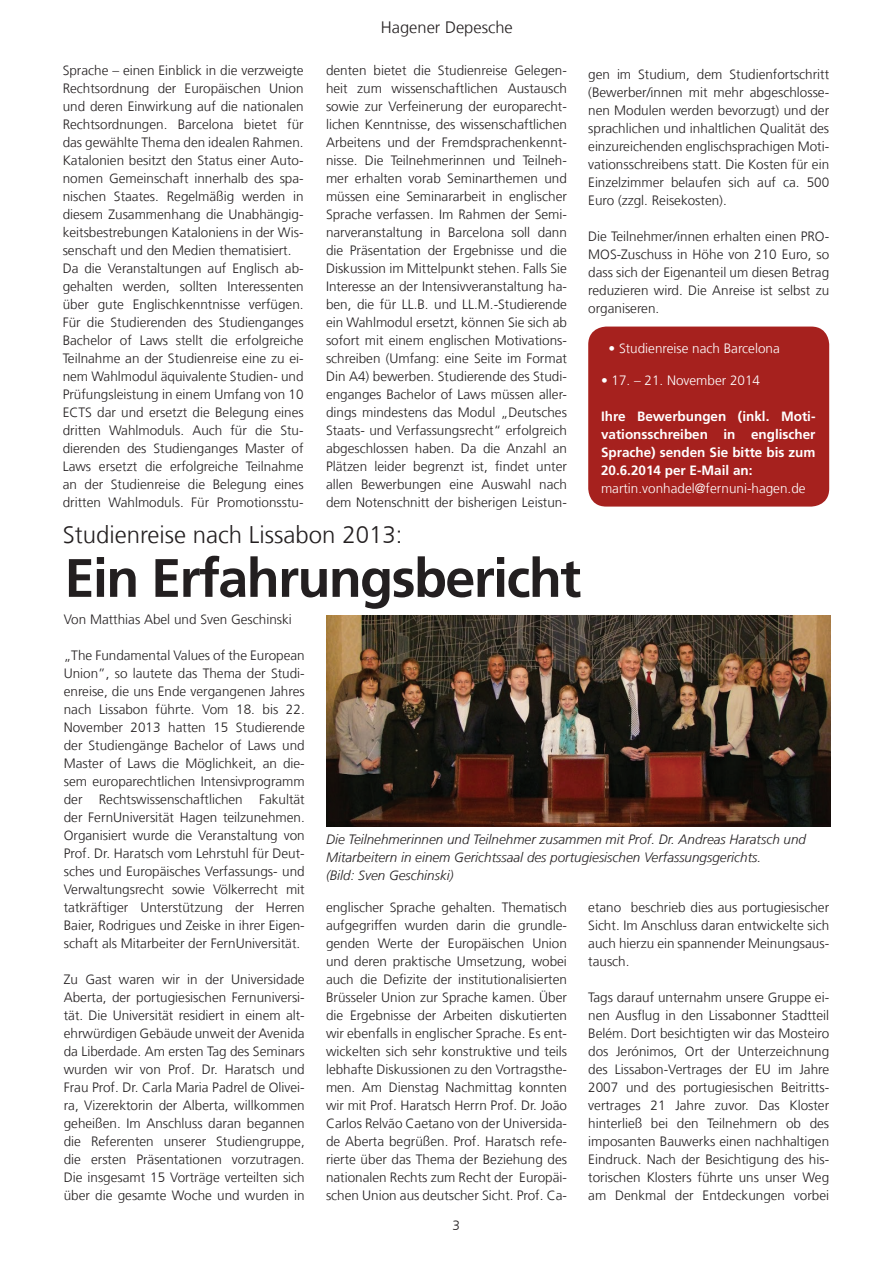
<style>
.page{position:relative;width:893px;height:1263px;background:#fff}
.page>*{position:absolute;margin:0;border:0;box-sizing:border-box;transform-origin:0 0}
.t1{font:700 54px "Frutiger LT Com";letter-spacing:-.03em;color:#231f20}
.t2{font:300 24px "Frutiger LT Com";color:#231f20}
.t3{font:300 16.5px "Frutiger LT Com";color:#231f20}
.t4{font:300 13.5px/18px "Frutiger LT Com";color:#231f20;text-align:justify}
.t5{font:italic 300 13.5px/18px "Frutiger LT Com";color:#231f20}
.t6{font:700 13.5px/18px "Frutiger LT Com";color:#fff;text-align:justify}
.t7{font:300 13.5px "Frutiger LT Com";color:#fff}
</style>
<div class="page">
<div style="left:588px;top:327px;width:241px;height:180px;background:#a6211e;border-radius:18px"></div>
<img style="left:327px;top:616px;width:504px;height:210px">
<p class="t3" style="left:381px;top:18px;width:134px">Hagener Depesche</p>
<p class="t4" style="left:63px;top:61px;width:242px;text-align:left">Sprache – einen Einblick in die verzweigte Rechtsordnung der Europäischen Union und deren Einwirkung auf die nationalen Rechtsordnungen. Barcelona bietet für das gewählte Thema den idealen Rahmen.<br>Katalonien besitzt den Status einer Auto&shy;nomen Gemeinschaft innerhalb des spa&shy;nischen Staates. Regelmäßig werden in diesem Zusammenhang die Unabhängig&shy;keitsbestrebungen Kataloniens in der Wis&shy;senschaft und den Medien thematisiert.<br>Da die Veranstaltungen auf Englisch ab&shy;gehalten werden, sollten Interessenten über gute Englischkenntnisse verfügen.<br>Für die Studierenden des Studienganges Bachelor of Laws stellt die erfolgreiche Teilnahme an der Studienreise eine zu ei&shy;nem Wahlmodul äquivalente Studien- und Prüfungsleistung in einem Umfang von 10<br>ECTS dar und ersetzt die Belegung eines dritten Wahlmoduls. Auch für die Stu&shy;dierenden des Studienganges Master of Laws ersetzt die erfolgreiche Teilnahme an der Studienreise die Belegung eines dritten Wahlmoduls. Für Promotionsstu-</p>
<p class="t4" style="left:326px;top:61px;width:242px">denten bietet die Studienreise Gelegen&shy;heit zum wissenschaftlichen Austausch sowie zur Verfeinerung der europarecht&shy;lichen Kenntnisse, des wissenschaftlichen Arbeitens und der Fremdsprachenkennt&shy;nisse. Die Teilnehmerinnen und Teilneh&shy;mer erhalten vorab Seminarthemen und müssen eine Seminararbeit in englischer Sprache verfassen. Im Rahmen der Semi&shy;narveranstaltung in Barcelona soll dann die Präsentation der Ergebnisse und die Diskussion im Mittelpunkt stehen. Falls Sie Interesse an der Intensivveranstaltung ha&shy;ben, die für LL.B. und LL.M.-Studierende ein Wahlmodul ersetzt, können Sie sich ab sofort mit einem englischen Motivations&shy;schreiben (Umfang: eine Seite im Format Din A4) bewerben. Studierende des Studi&shy;enganges Bachelor of Laws müssen aller&shy;dings mindestens das Modul „Deutsches Staats- und Verfassungsrecht“ erfolgreich abgeschlossen haben. Da die Anzahl an Plätzen leider begrenzt ist, findet unter allen Bewerbungen eine Auswahl nach dem Notenschnitt der bisherigen Leistun-</p>
<h2 class="t2" style="left:63px;top:521px;width:341px">Studienreise nach Lissabon 2013:</h2>
<p class="t4" style="left:588px;top:66px;width:242px">gen im Studium, dem Studienfortschritt (Bewerber/innen mit mehr abgeschlosse&shy;nen Modulen werden bevorzugt) und der sprachlichen und inhaltlichen Qualität des einzureichenden englischsprachigen Moti&shy;vationsschreibens statt. Die Kosten für ein Einzelzimmer belaufen sich auf ca. 500<br>Euro (zzgl. Reisekosten).</p>
<p class="t4" style="left:588px;top:228px;width:242px">Die Teilnehmer/innen erhalten einen PRO-MOS-Zuschuss in Höhe von 210 Euro, so dass sich der Eigenanteil um diesen Betrag reduzieren wird. Die Anreise ist selbst zu organiseren.</p>
<p class="t7" style="left:608px;top:340px;width:173px">• Studienreise nach Barcelona</p>
<p class="t7" style="left:601px;top:373px;width:161px">• 17. – 21. November 2014</p>
<p class="t6" style="left:601px;top:408px;width:216px">Ihre Bewerbungen (inkl. Moti&shy;vationsschreiben in englischer Sprache) senden Sie bitte bis zum 20.6.2014 per E-Mail an:</p>
<p class="t7" style="left:601px;top:481px;width:206px">martin.vonhadel@fernuni-hagen.de</p>
<h1 class="t1" style="left:65px;top:546px;width:518px">Ein Erfahrungsbericht</h1>
<p class="t4" style="left:64px;top:610px;width:230px">Von Matthias Abel und Sven Geschinski</p>
<p class="t4" style="left:64px;top:646px;width:242px">„The Fundamental Values of the European Union”, so lautete das Thema der Studi&shy;enreise, die uns Ende vergangenen Jahres nach Lissabon führte. Vom 18. bis 22.<br>November 2013 hatten 15 Studierende der Studiengänge Bachelor of Laws und Master of Laws die Möglichkeit, an die&shy;sem europarechtlichen Intensivprogramm der Rechtswissenschaftlichen Fakultät der FernUniversität Hagen teilzunehmen.<br>Organisiert wurde die Veranstaltung von Prof. Dr. Haratsch vom Lehrstuhl für Deut&shy;sches und Europäisches Verfassungs- und Verwaltungsrecht sowie Völkerrecht mit tatkräftiger Unterstützung der Herren Baier, Rodrigues und Zeiske in ihrer Eigen&shy;schaft als Mitarbeiter der FernUniversität.</p>
<p class="t4" style="left:64px;top:970px;width:242px">Zu Gast waren wir in der Universidade Aberta, der portugiesischen Fernuniversi&shy;tät. Die Universität residiert in einem alt&shy;ehrwürdigen Gebäude unweit der Avenida da Liberdade. Am ersten Tag des Seminars wurden wir von Prof. Dr. Haratsch und Frau Prof. Dr. Carla Maria Padrel de Olivei&shy;ra, Vizerektorin der Alberta, willkommen geheißen. Im Anschluss daran begannen die Referenten unserer Studiengruppe, die ersten Präsentationen vorzutragen.<br>Die insgesamt 15 Vorträge verteilten sich über die gesamte Woche und wurden in</p>
<p class="t5" style="left:326px;top:831px;width:482px">Die Teilnehmerinnen und Teilnehmer zusammen mit Prof. Dr. Andreas Haratsch und<br>Mitarbeitern in einem Gerichtssaal des portugiesischen Verfassungsgerichts.<br>(Bild: Sven Geschinski)</p>
<p class="t4" style="left:326px;top:898px;width:242px">englischer Sprache gehalten. Thematisch aufgegriffen wurden darin die grundle&shy;genden Werte der Europäischen Union und deren praktische Umsetzung, wobei auch die Defizite der institutionalisierten Brüsseler Union zur Sprache kamen. Über die Ergebnisse der Arbeiten diskutierten wir ebenfalls in englischer Sprache. Es ent&shy;wickelten sich sehr konstruktive und teils lebhafte Diskussionen zu den Vortragsthe&shy;men. Am Dienstag Nachmittag konnten wir mit Prof. Haratsch Herrn Prof. Dr. João Carlos Relvão Caetano von der Universida&shy;de Aberta begrüßen. Prof. Haratsch refe&shy;rierte über das Thema der Beziehung des nationalen Rechts zum Recht der Europäi&shy;schen Union aus deutscher Sicht. Prof. Ca-</p>
<p class="t4" style="left:588px;top:898px;width:242px">etano beschrieb dies aus portugiesischer Sicht. Im Anschluss daran entwickelte sich auch hierzu ein spannender Meinungsaus&shy;tausch.</p>
<p class="t4" style="left:588px;top:988px;width:242px">Tags darauf unternahm unsere Gruppe ei&shy;nen Ausflug in den Lissabonner Stadtteil Belém. Dort besichtigten wir das Mosteiro dos Jerónimos, Ort der Unterzeichnung des Lissabon-Vertrages der EU im Jahre 2007 und des portugiesischen Beitritts&shy;vertrages 21 Jahre zuvor. Das Kloster hinterließ bei den Teilnehmern ob des imposanten Bauwerks einen nachhaltigen Eindruck. Nach der Besichtigung des his&shy;torischen Klosters führte uns unser Weg am Denkmal der Entdeckungen vorbei</p>
<p class="t4" style="left:453px;top:1216px;width:9px">3</p>
</div>
